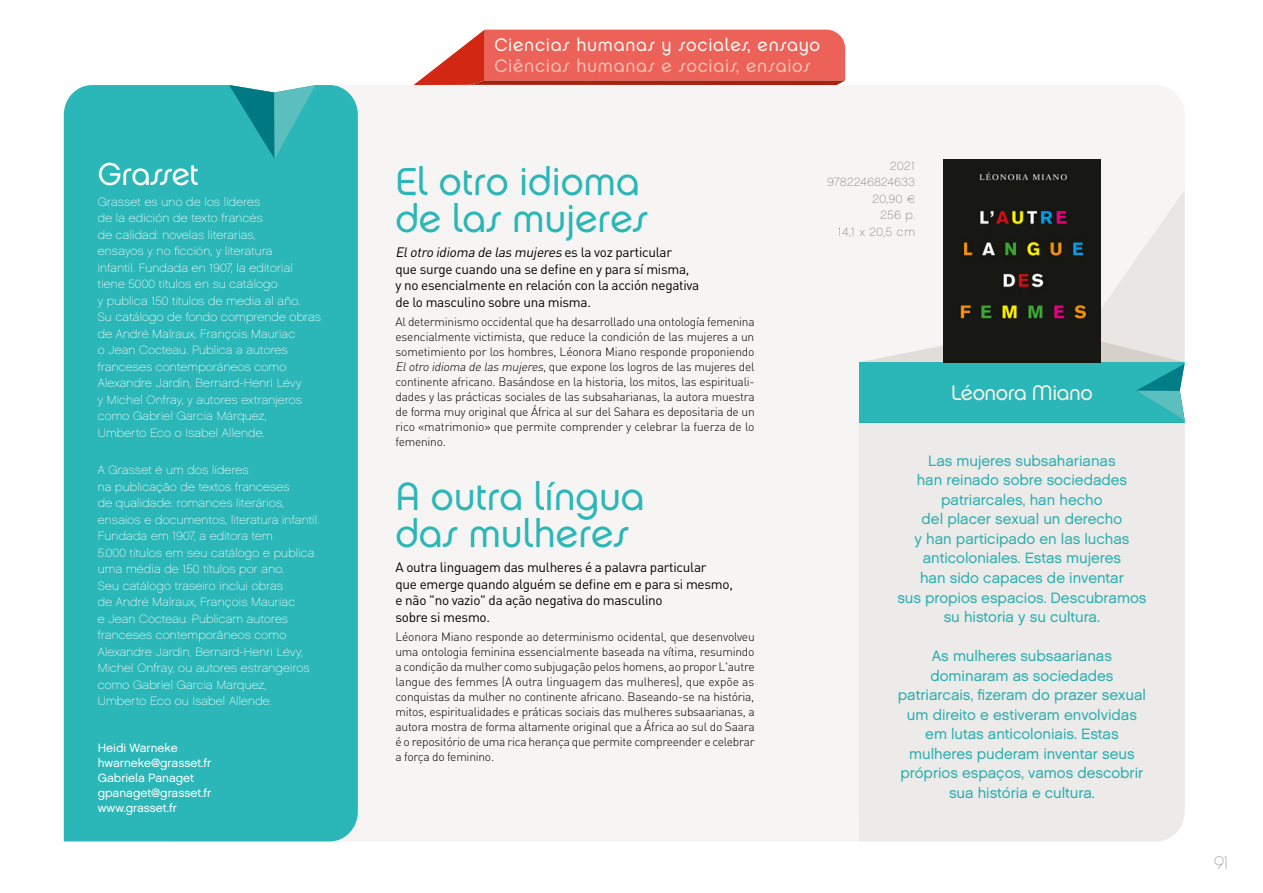
<style>
.page{position:relative;width:1263px;height:893px;background:#fff}
.page>*{position:absolute;margin:0;border:0;box-sizing:border-box;transform-origin:0 0}
.Titre{font:39px/37.5px "Chalet London Nineteen Seventy";color:#2bb6b7}
.TEXTE_BLOC_COULEUR{font:31.5px "Chalet London Nineteen Seventy";letter-spacing:-.015em;color:#fff}
.BLOC_1_AUTEUR{font:21px "Chalet London Nineteen Seventy";letter-spacing:-.02em;color:#f3f1e8}
.t1{font:18px "Chalet London Nineteen Seventy";letter-spacing:.04em;color:#faf9f5}
.t2{font:18px "Chalet London Nineteen Seventy";letter-spacing:.04em;color:#f8beb1}
.t3{font:18px "Chalet Paris Nineteen Seventy";color:#a5a19e}
.t4{font:15px/19.5px "Chalet London Nineteen Sixty";color:#2bb6b7;text-align:center}
.Texte_intro{font:13.5px/16.5px "DIN Pro";letter-spacing:-.02em;color:#000}
.Texte{font:300 12px/15px "DIN Pro";letter-spacing:-.02em;color:#000;text-align:justify}
.TEXTE_BLOC_COULEUR-2{font:12px/16.5px "Chalet Paris Nineteen Sixty";letter-spacing:.02em;color:#fff}
.TEXTE_CONTACT_BLOC_C{font:12px "Chalet London Nineteen Sixty";color:#fff}
.INFO_TECHNIQUE_LIVRE{font:12px/16.5px "Chalet Paris Nineteen Sixty";letter-spacing:.055em;color:#867f75;text-align:right}
.s1{font-style:italic}
</style>
<div class="page">
<svg style="left:414px;top:30px;width:431px;height:55px;background:#e6665c"></svg>
<div style="left:358px;top:85px;width:827px;height:756px;background:#f6f5f4"></div>
<div style="left:64px;top:85px;width:294px;height:756px;background:#2bb6b7"></div>
<svg style="left:223px;top:85px;width:98px;height:74px;background:#34aeb1"></svg>
<svg style="left:859px;top:190px;width:326px;height:232px"></svg>
<img style="left:943px;top:159px;width:158px;height:203px">
<div style="left:859px;top:422px;width:326px;height:388px;background:#edebe9"></div>
<div style="left:859px;top:810px;width:325px;height:31px;background:#edebe9"></div>
<p class="TEXTE_BLOC_COULEUR" style="left:98px;top:155px;width:102px">Grasset</p>
<p class="TEXTE_BLOC_COULEUR-2" style="left:98px;top:194px;width:225px">Grasset es uno de los líderes<br>de la edición de texto francés<br>de calidad: novelas literarias,<br>ensayos y no ficción, y literatura<br>infantil. Fundada en 1907, la editorial tiene 5000 títulos en su catálogo<br>y publica 150 títulos de media al año.<br>Su catálogo de fondo comprende obras de André Malraux, François Mauriac<br>o Jean Cocteau. Publica a autores franceses contemporáneos como Alexandre Jardin, Bernard-Henri Lévy<br>y Michel Onfray, y autores extranjeros como Gabriel García Márquez,<br>Umberto Eco o Isabel Allende.</p>
<p class="TEXTE_BLOC_COULEUR-2" style="left:98px;top:462px;width:223px">A Grasset é um dos líderes<br>na publicação de textos franceses<br>de qualidade: romances literários, ensaios e documentos, literatura infantil.<br>Fundada em 1907, a editora tem<br>5.000 títulos em seu catálogo e publica uma média de 150 títulos por ano.<br>Seu catálogo traseiro inclui obras<br>de André Malraux, François Mauriac<br>e Jean Cocteau. Publicam autores franceses contemporâneos como Alexandre Jardin, Bernard-Henri Lévy, Michel Onfray, ou autores estrangeiros como Gabriel Garcia Marquez,<br>Umberto Eco ou Isabel Allende.</p>
<p class="TEXTE_CONTACT_BLOC_C" style="left:98px;top:740px;width:82px">Heidi Warneke</p>
<p class="TEXTE_CONTACT_BLOC_C" style="left:98px;top:755px;width:115px">hwarneke@grasset.fr</p>
<p class="TEXTE_CONTACT_BLOC_C" style="left:98px;top:770px;width:98px">Gabriela Panaget</p>
<p class="TEXTE_CONTACT_BLOC_C" style="left:98px;top:785px;width:115px">gpanaget@grasset.fr</p>
<p class="TEXTE_CONTACT_BLOC_C" style="left:98px;top:800px;width:81px">www.grasset.fr</p>
<h3 class="t1" style="left:494px;top:34px;width:327px">Ciencias humanas y sociales, ensayo</h3>
<h3 class="t2" style="left:494px;top:55px;width:318px">Ciências humanas e sociais, ensaios</h3>
<p class="Titre" style="left:395px;top:162px;width:254px">El otro idioma de las mujeres</p>
<p class="Texte_intro" style="left:395px;top:244px;width:305px"><span class="s1">Elotroidiomadelasmujeres</span> es la voz particular<br>que surge cuando una se define en y para sí misma,<br>y no esencialmente en relación con la acción negativa de lo masculino sobre una misma.</p>
<p class="Texte" style="left:395px;top:314px;width:361px">Al determinismo occidental que ha desarrollado una ontología femenina esencialmente victimista, que reduce la condición de las mujeres a un sometimiento por los hombres, Léonora Miano responde proponiendo <span class="s1">Elotroidiomadelasmujeres</span>, que expone los logros de las mujeres del continente africano. Basándose en la historia, los mitos, las espirituali&shy;dades y las prácticas sociales de las subsaharianas, la autora muestra de forma muy original que África al sur del Sahara es depositaria de un rico «matrimonio» que permite comprender y celebrar la fuerza de lo femenino.</p>
<p class="Titre" style="left:395px;top:477px;width:251px">A outra língua das mulheres</p>
<p class="Texte_intro" style="left:395px;top:558px;width:339px">A outra linguagem das mulheres é a palavra particular<br>que emerge quando alguém se define em e para si mesmo, e não "no vazio" da ação negativa do masculino<br>sobre si mesmo.</p>
<p class="Texte" style="left:395px;top:628px;width:361px">Léonora Miano responde ao determinismo ocidental, que desenvolveu uma ontologia feminina essencialmente baseada na vítima, resumindo a condição da mulher como subjugação pelos homens, ao propor L'autre langue des femmes (A outra linguagem das mulheres), que expõe as conquistas da mulher no continente africano. Baseando-se na história, mitos, espiritualidades e práticas sociais das mulheres subsaarianas, a autora mostra de forma altamente original que a África ao sul do Saara é o repositório de uma rica herança que permite compreender e celebrar a força do feminino.</p>
<p class="INFO_TECHNIQUE_LIVRE" style="left:827px;top:157px;width:89px">2021<br>9782246824633<br>20,90 €<br>256 p.<br>14,1 x 20,5 cm</p>
<p class="BLOC_1_AUTEUR" style="left:951px;top:380px;width:143px">Léonora Miano</p>
<p class="t4" style="left:897px;top:451px;width:250px">Las mujeres subsaharianas<br>han reinado sobre sociedades patriarcales, han hecho<br>del placer sexual un derecho<br>y han participado en las luchas anticoloniales. Estas mujeres<br>han sido capaces de inventar<br>sus propios espacios. Descubramos su historia y su cultura.</p>
<p class="t4" style="left:898px;top:646px;width:250px">As mulheres subsaarianas dominaram as sociedades patriarcais, fizeram do prazer sexual um direito e estiveram envolvidas em lutas anticoloniais. Estas mulheres puderam inventar seus próprios espaços, vamos descobrir sua história e cultura.</p>
<h3 class="t3" style="left:1214px;top:852px;width:16px">91</h3>
</div>
